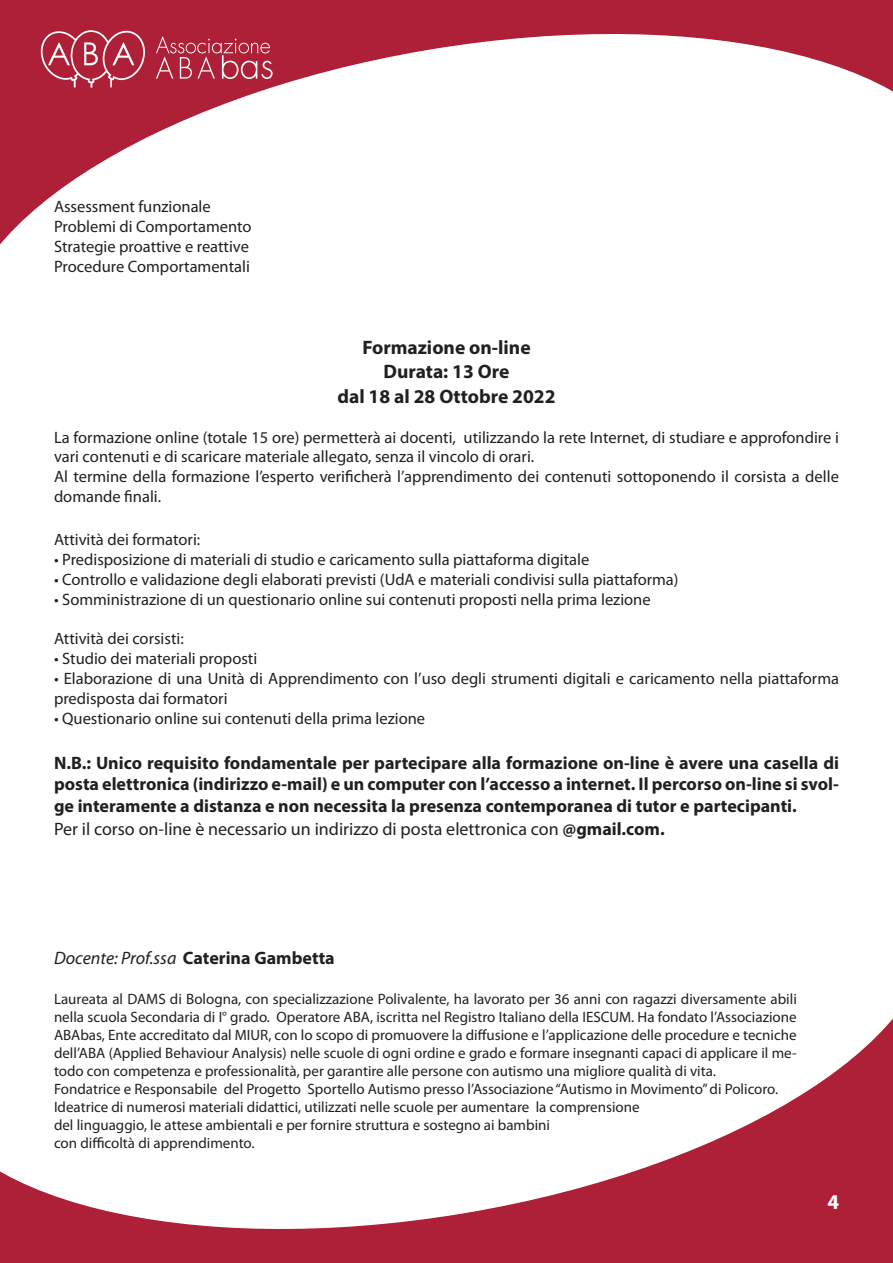
<style>
.page{position:relative;width:893px;height:1263px;background:#fff}
.page>*{position:absolute;margin:0;border:0;box-sizing:border-box;transform-origin:0 0}
.t1{font:700 21px "Myriad Pro";color:#fff}
.t2{font:700 19.5px/23.4px "Myriad Pro";color:#231f20;text-align:center}
.t3{font:700 18px/21.6px "Myriad Pro";color:#231f20;text-align:justify}
.t4{font:18px "Myriad Pro";color:#231f20}
.t5{font:italic 18px "Myriad Pro";color:#231f20}
.t6{font:16.5px/19.8px "Myriad Pro";color:#231f20}
.t7{font:15px/18px "Myriad Pro";color:#231f20}
.s1{font-weight:700}
.s2{font-weight:700;font-style:normal}
</style>
<div class="page">
<svg style="left:0;top:3px;width:893px;height:242px"></svg>
<svg style="left:156px;top:36px;width:117px;height:43px;background:#ba4256"></svg>
<svg style="left:41px;top:30px;width:104px;height:58px;background:#bc475a"></svg>
<svg style="left:0;top:1018px;width:893px;height:242px"></svg>
<p class="t6" style="left:54px;top:197px;width:199px">Assessment funzionale<br>Problemi di Comportamento<br>Strategie proattive e reattive<br>Procedure Comportamentali</p>
<p class="t2" style="left:362px;top:336px;width:170px">Formazione on-line<br>Durata: 13 Ore</p>
<p class="t2" style="left:337px;top:384px;width:220px">dal 18 al 28 Ottobre 2022</p>
<p class="t6" style="left:54px;top:427px;width:786px">La formazione online (totale 15 ore) permetterà ai docenti, utilizzando la rete Internet, di studiare e approfondire i vari contenuti e di scaricare materiale allegato, senza il vincolo di orari.<br>Al termine della formazione l’esperto verificherà l’apprendimento dei contenuti sottoponendo il corsista a delle domande finali.</p>
<p class="t6" style="left:54px;top:530px;width:148px">Attività dei formatori:</p>
<p class="t6" style="left:54px;top:549px;width:537px">• Predisposizione di materiali di studio e caricamento sulla piattaforma digitale</p>
<p class="t6" style="left:54px;top:569px;width:626px">• Controllo e validazione degli elaborati previsti (UdA e materiali condivisi sulla piattaforma)</p>
<p class="t6" style="left:54px;top:589px;width:598px">• Somministrazione di un questionario online sui contenuti proposti nella prima lezione</p>
<p class="t6" style="left:54px;top:629px;width:131px">Attività dei corsisti:</p>
<p class="t6" style="left:54px;top:648px;width:205px">• Studio dei materiali proposti</p>
<p class="t6" style="left:54px;top:668px;width:787px">• Elaborazione di una Unità di Apprendimento con l’uso degli strumenti digitali e caricamento nella piattaforma predisposta dai formatori</p>
<p class="t6" style="left:54px;top:708px;width:373px">• Questionario online sui contenuti della prima lezione</p>
<p class="t3" style="left:54px;top:751px;width:786px">N.B.: Unico requisito fondamentale per partecipare alla formazione on-line è avere una casella di posta elettronica (indirizzo e-mail) e un computer con l’accesso a internet. Il percorso on-line si svol&shy;ge interamente a distanza e non necessita la presenza contemporanea di tutor e partecipanti.</p>
<p class="t4" style="left:54px;top:818px;width:612px">Per il corso on-line è necessario un indirizzo di posta elettronica con <span class="s1">@gmail.com.</span></p>
<p class="t5" style="left:54px;top:947px;width:282px">Docente: Prof.ssa <span class="s2">Caterina Gambetta</span></p>
<p class="t7" style="left:54px;top:990px;width:744px">Laureata al DAMS di Bologna, con specializzazione Polivalente, ha lavorato per 36 anni con ragazzi diversamente abili nella scuola Secondaria di I° grado. Operatore ABA, iscritta nel Registro Italiano della IESCUM. Ha fondato l’Associazione ABAbas, Ente accreditato dal MIUR, con lo scopo di promuovere la diffusione e l’applicazione delle procedure e tecniche dell’ABA (Applied Behaviour Analysis) nelle scuole di ogni ordine e grado e formare insegnanti capaci di applicare il me&shy;todo con competenza e professionalità, per garantire alle persone con autismo una migliore qualità di vita.<br>Fondatrice e Responsabile del Progetto Sportello Autismo presso l’Associazione “Autismo in Movimento” di Policoro.<br>Ideatrice di numerosi materiali didattici, utilizzati nelle scuole per aumentare la comprensione<br>del linguaggio, le attese ambientali e per fornire struttura e sostegno ai bambini<br>con difficoltà di apprendimento.</p>
<p class="t1" style="left:827px;top:1188px;width:13px">4</p>
</div>
